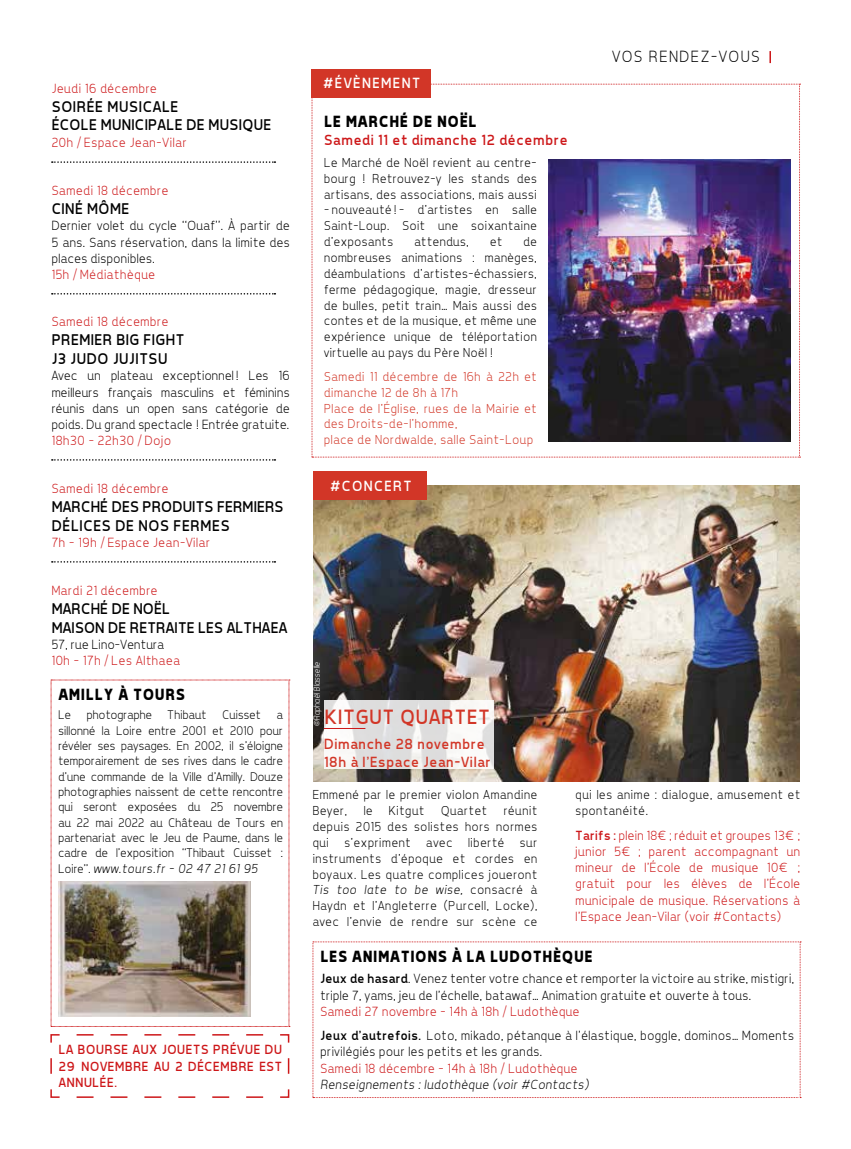
<style>
.page{position:relative;width:851px;height:1149px;background:#fff}
.page>*{position:absolute;margin:0;border:0;box-sizing:border-box;transform-origin:0 0}
.t1{font:21px "Tepeno Sans";letter-spacing:.05em;color:#d23627}
.t2{font:700 16.5px "Tepeno Sans";letter-spacing:.05em;color:#000}
.t3{font:300 16.5px "Tepeno Sans";letter-spacing:.1em;color:#000}
.t4{font:15.75px/18.9px "Tepeno Sans";letter-spacing:.03em;color:#000}
.t5{font:15px/18px "Tepeno Sans";letter-spacing:.055em;color:#d23627}
.t6{font:15px "Tepeno Sans";letter-spacing:.055em;color:#cd1719}
.t7{font:15px "Tepeno Sans";letter-spacing:.1em;color:#fff}
.t8{font:300 13.5px/16.2px "Tepeno Sans";letter-spacing:.03em;color:#000}
.t9{font:300 13.5px/16.2px "Tepeno Sans";letter-spacing:.05em;color:#cd1719;text-align:justify}
.t10{font:13.5px/16.2px "Tepeno Sans";letter-spacing:.05em;color:#cd1719;text-align:justify}
.t11{font:italic 300 13.5px "Tepeno Sans";letter-spacing:.04em;color:#000}
.t12{font:300 13.2px/15.9px "Tepeno Sans";letter-spacing:.04em;color:#000;text-align:justify}
.t13{font:300 13.2px/15.9px "Tepeno Sans";letter-spacing:.05em;color:#d23627}
.t14{font:italic 300 13.2px "Tepeno Sans";letter-spacing:.05em;color:#000}
.t15{font:300 12.75px/15.3px "Tepeno Sans";letter-spacing:.01em;color:#000;text-align:justify}
.t16{font:italic 300 9px "Tepeno Sans";color:#fff}
.s1{font-style:normal;font-size:12.75px}
.s2{font-weight:400}
.s3{color:#cd1719}
.s4{font-style:italic}
</style>
<div class="page">
<svg style="left:769px;top:51px;width:1px;height:12px"></svg>
<img style="left:313px;top:485px;width:486px;height:296px">
<div style="left:313px;top:470px;width:113px;height:29px;background:#d23627"></div>
<svg style="left:312px;top:941px;width:489px;height:156px"></svg>
<svg style="left:311px;top:84px;width:489px;height:373px"></svg>
<div style="left:311px;top:69px;width:119px;height:29px;background:#d23627"></div>
<svg style="left:52px;top:161px;width:223px;height:2px"></svg>
<svg style="left:52px;top:293px;width:223px;height:1px"></svg>
<svg style="left:52px;top:459px;width:223px;height:1px"></svg>
<svg style="left:52px;top:561px;width:223px;height:1px"></svg>
<svg style="left:324px;top:700px;width:169px;height:69px;fill:#dfdfdf"></svg>
<hr style="left:324px;top:728px;width:41px;height:1px;background:#cd1719">
<svg style="left:50px;top:1034px;width:240px;height:64px"></svg>
<img style="left:549px;top:159px;width:241px;height:282px">
<svg style="left:51px;top:679px;width:239px;height:347px"></svg>
<img style="left:59px;top:881px;width:192px;height:135px">
<p class="t9" style="left:51px;top:79px;width:107px">Jeudi 16 décembre</p>
<p class="t4" style="left:51px;top:96px;width:221px">SOIRÉE MUSICALE<br>ÉCOLE MUNICIPALE DE MUSIQUE</p>
<p class="t9" style="left:51px;top:133px;width:136px">20h / Espace Jean-Vilar</p>
<p class="t9" style="left:51px;top:182px;width:118px">Samedi 18 décembre</p>
<p class="t4" style="left:51px;top:199px;width:79px">CINÉ MÔME</p>
<p class="t8" style="left:51px;top:217px;width:239px;text-align:justify">Dernier volet du cycle ‘‘Ouaf’’. À partir de 5 ans. Sans réservation, dans la limite des places disponibles.</p>
<p class="t9" style="left:51px;top:266px;width:105px">15h / Médiathèque</p>
<p class="t9" style="left:51px;top:313px;width:118px">Samedi 18 décembre</p>
<p class="t4" style="left:51px;top:330px;width:134px">PREMIER BIG FIGHT<br>J3 JUDO JUJITSU</p>
<p class="t8" style="left:51px;top:367px;width:239px;text-align:justify">Avec un plateau exceptionnel ! Les 16 meilleurs français masculins et féminins réunis dans un open sans catégorie de poids. Du grand spectacle ! Entrée gratuite.</p>
<p class="t9" style="left:51px;top:432px;width:121px">18h30 - 22h30 / Dojo</p>
<p class="t9" style="left:51px;top:480px;width:118px">Samedi 18 décembre</p>
<p class="t4" style="left:51px;top:496px;width:233px">MARCHÉ DES PRODUITS FERMIERS<br>DÉLICES DE NOS FERMES</p>
<p class="t9" style="left:51px;top:534px;width:160px">7h - 19h / Espace Jean-Vilar</p>
<p class="t9" style="left:51px;top:582px;width:107px">Mardi 21 décembre</p>
<p class="t4" style="left:51px;top:598px;width:237px">MARCHÉ DE NOËL<br>MAISON DE RETRAITE LES ALTHAEA</p>
<p class="t8" style="left:51px;top:636px;width:114px">57, rue Lino-Ventura</p>
<p class="t9" style="left:51px;top:652px;width:130px">10h - 17h / Les Althaea</p>
<p class="t2" style="left:58px;top:684px;width:128px">AMILLY À TOURS</p>
<p class="t15" style="left:58px;top:706px;width:14px">Le</p>
<p class="t15" style="left:86px;top:706px;width:67px">photographe</p>
<p class="t15" style="left:167px;top:706px;width:40px">Thibaut</p>
<p class="t15" style="left:222px;top:706px;width:40px">Cuisset</p>
<p class="t15" style="left:58px;top:706px;width:226px;text-indent:218px">a sillonné la Loire entre 2001 et 2010 pour révéler ses paysages. En 2002, il s’éloigne temporairement de ses rives dans le cadre d’une commande de la Ville d’Amilly. Douze photographies naissent de cette rencontre qui seront exposées du 25 novembre au 22 mai 2022 au Château de Tours en partenariat avec le Jeu de Paume, dans le cadre de l’exposition ‘‘Thibaut Cuisset :</p>
<p class="t14" style="left:58px;top:860px;width:201px"><span class="s1">Loire’’.</span> www.tours.fr – 02 47 21 61 95</p>
<p class="t10" style="left:58px;top:1041px;width:225px">LA BOURSE AUX JOUETS PRÉVUE DU 29 NOVEMBRE AU 2 DÉCEMBRE EST ANNULÉE.</p>
<p class="t7" style="left:322px;top:74px;width:98px">#ÉVÈNEMENT</p>
<p class="t2" style="left:323px;top:112px;width:154px">LE MARCHÉ DE NOËL</p>
<p class="t6" style="left:323px;top:131px;width:245px">Samedi 11 et dimanche 12 décembre</p>
<p class="t12" style="left:323px;top:154px;width:214px">Le Marché de Noël revient au centre&shy;bourg ! Retrouvez-y les stands des artisans, des associations, mais aussi</p>
<p class="t12" style="left:323px;top:202px;width:214px">– nouveauté ! – d’artistes en salle Saint-Loup. Soit une soixantaine d’exposants</p>
<p class="t12" style="left:323px;top:233px;width:214px;text-indent:199px">de nombreuses animations : manèges, déambulations d’artistes-échassiers, ferme pédagogique, magie, dresseur de bulles, petit train… Mais aussi des contes et de la musique, et même une expérience unique de téléportation virtuelle au pays du Père Noël !</p>
<p class="t13" style="left:323px;top:368px;width:214px">Samedi 11 décembre de 16h à 22h et dimanche 12 de 8h à 17h<br>Place de l’Église, rues de la Mairie et des Droits-de-l’homme,<br>place de Nordwalde, salle Saint-Loup</p>
<p class="t12" style="left:413px;top:233px;width:56px">attendus,</p>
<p class="t12" style="left:489px;top:233px;width:14px">et</p>
<p class="t7" style="left:329px;top:476px;width:83px">#CONCERT</p>
<p class="t3" style="left:611px;top:47px;width:149px">VOS RENDEZ-VOUS</p>
<p class="t16" style="left:311px;top:727px;width:67px;rotate:-90deg">©Raphaël Blasselle</p>
<h1 class="t1" style="left:324px;top:704px;width:166px">KITGUT QUARTET</h1>
<p class="t5" style="left:323px;top:734px;width:168px">Dimanche 28 novembre<br>18h à l’Espace Jean-Vilar</p>
<p class="t12" style="left:575px;top:786px;width:226px">qui les anime : dialogue, amusement et spontanéité.</p>
<p class="t9" style="left:575px;top:826px;width:226px"><span class="s2">Tarifs :</span> plein 18€ ; réduit et groupes 13€ ; junior 5€ ; parent accompagnant un mineur de l’École de musique 10€ ; gratuit pour les élèves de l’École municipale de musique. Réservations à l’Espace Jean-Vilar (voir #Contacts)</p>
<p class="t2" style="left:319px;top:946px;width:274px">LES ANIMATIONS À LA LUDOTHÈQUE</p>
<p class="t8" style="left:319px;top:970px;width:475px"><span class="s2">Jeux de hasard</span>. Venez tenter votre chance et remporter la victoire au strike, mistigri, triple 7, yams, jeu de l’échelle, batawaf… Animation gratuite et ouverte à tous.</p>
<p class="t8" style="left:319px;top:998px;width:475px;line-height:24.3px"><span class="s3">Samedi 27 novembre - 14h à 18h / Ludothèque<br></span><span class="s2">Jeux d’autrefois.</span> Loto, mikado, pétanque à l’élastique, boggle, dominos… Moments</p>
<p class="t8" style="left:319px;top:1043px;width:223px">privilégiés pour les petits et les grands.</p>
<p class="t9" style="left:319px;top:1059px;width:258px">Samedi 18 décembre - 14h à 18h / Ludothèque</p>
<p class="t11" style="left:319px;top:1075px;width:270px">Renseignements : ludothèque (voir #Contacts)</p>
<p class="t12" style="left:312px;top:786px;width:226px">Emmené par le premier violon Amandine<br>Beyer,</p>
<p class="t12" style="left:312px;top:802px;width:226px;text-indent:191px">réunit depuis 2015 des solistes hors normes qui s’expriment avec liberté sur instruments d’époque et cordes en boyaux. Les quatre complices joueront <span class="s4">Tis too late to be wise,</span> consacré à Haydn et l’Angleterre (Purcell, Locke), avec l’envie de rendre sur scène ce</p>
<p class="t12" style="left:363px;top:802px;width:11px">le</p>
<p class="t12" style="left:388px;top:802px;width:36px">Kitgut</p>
<p class="t12" style="left:440px;top:802px;width:47px">Quartet</p>
</div>
